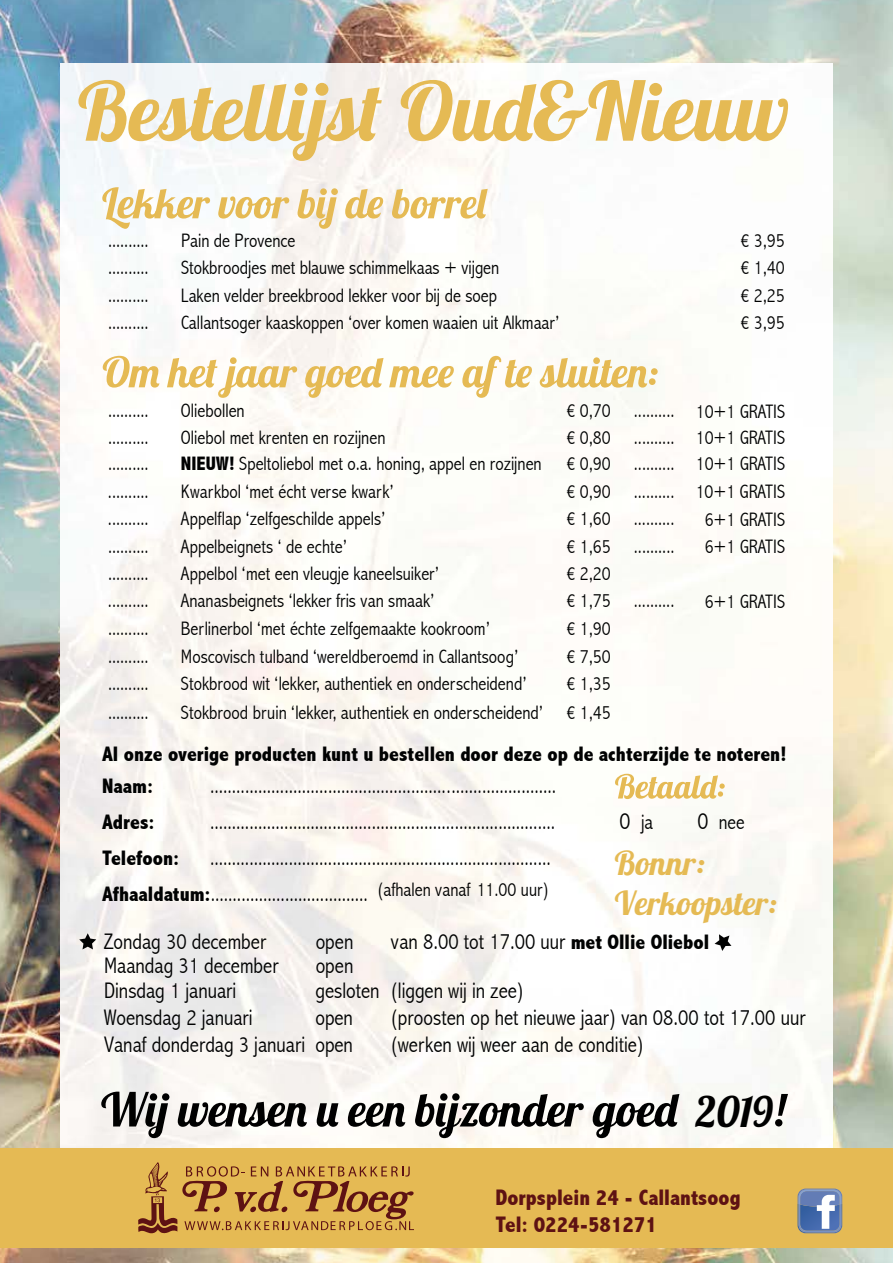
<style>
.page{position:relative;width:893px;height:1263px;background:#fff}
.page>*{position:absolute;margin:0;border:0;box-sizing:border-box;transform-origin:0 0}
.t1{font:42px "Lobster 1.4";color:#000}
.t2{font:33px/40.8px "Lobster 1.4";color:#e5ba54}
.t3{font:300 condensed 22.5px/23.7px "Abadi";color:#010202}
.t4{font:800 condensed 22.5px/27px "Abadi";color:#5e1213}
.t5{font:300 condensed 21px/36px "Abadi";color:#010202;text-align:right}
.t6{font:800 condensed 21px "Abadi";color:#010202}
.t7{font:300 condensed 19.5px/27px "Abadi";color:#010202}
.s1{font-weight:800}
.s2{font-size:24px}
.s3{font-weight:800;font-size:21px}
</style>
<div class="page">
<img style="left:0;top:0;width:893px;height:1263px">
<img style="left:61px;top:64px;width:771px;height:1084px">
<svg style="left:78px;top:80px;width:710px;height:81px"></svg>
<svg style="left:102px;top:187px;width:386px;height:42px"></svg>
<svg style="left:103px;top:356px;width:555px;height:42px"></svg>
<svg style="left:615px;top:774px;width:110px;height:25px"></svg>
<div style="left:0;top:1148px;width:893px;height:99px;background:#e5ba54"></div>
<svg style="left:138px;top:1162px;width:276px;height:72px"></svg>
<svg style="left:798px;top:1188px;width:44px;height:45px;background:#7b91ba"></svg>
<svg style="left:101px;top:1091px;width:687px;height:47px"></svg>
<svg style="left:79px;top:933px;width:17px;height:16px"></svg>
<svg style="left:715px;top:934px;width:16px;height:17px"></svg>
<p class="t7" style="left:108px;top:227px;width:42px">..........</p>
<p class="t7" style="left:181px;top:227px;width:116px">Pain de Provence</p>
<p class="t7" style="left:740px;top:227px;width:46px">€ 3,95</p>
<p class="t7" style="left:108px;top:254px;width:42px">..........</p>
<p class="t7" style="left:181px;top:254px;width:320px">Stokbroodjes met blauwe schimmelkaas + vijgen</p>
<p class="t7" style="left:740px;top:254px;width:46px">€ 1,40</p>
<p class="t7" style="left:108px;top:282px;width:42px">.......... ..........</p>
<p class="t7" style="left:181px;top:282px;width:318px">Laken velder breekbrood lekker voor bij de soep</p>
<p class="t7" style="left:740px;top:282px;width:46px">€ 2,25 € 3,95</p>
<p class="t7" style="left:181px;top:309px;width:380px">Callantsoger kaaskoppen ‘over komen waaien uit Alkmaar’</p>
<p class="t7" style="left:108px;top:397px;width:42px">..........</p>
<p class="t7" style="left:181px;top:397px;width:65px">Oliebollen</p>
<p class="t7" style="left:566px;top:397px;width:220px">€ 0,70 .......... 10+1 GRATIS</p>
<p class="t7" style="left:108px;top:424px;width:42px">..........</p>
<p class="t7" style="left:181px;top:424px;width:206px">Oliebol met krenten en rozijnen</p>
<p class="t7" style="left:566px;top:424px;width:220px;line-height:26.4px;text-align:right">€ 0,80 .......... 10+1 GRATIS .......... 10+1 GRATIS</p>
<p class="t7" style="left:108px;top:478px;width:42px">..........</p>
<p class="t7" style="left:181px;top:478px;width:214px">Kwarkbol ‘met écht verse kwark’</p>
<p class="t7" style="left:566px;top:478px;width:220px">€ 0,90 .......... 10+1 GRATIS</p>
<p class="t7" style="left:108px;top:505px;width:42px">..........</p>
<p class="t7" style="left:181px;top:505px;width:206px">Appelflap ‘zelfgeschilde appels’</p>
<p class="t7" style="left:566px;top:505px;width:109px">€ 1,60 ..........</p>
<p class="t7" style="left:705px;top:506px;width:82px">6+1 GRATIS</p>
<p class="t7" style="left:108px;top:532px;width:42px">..........</p>
<p class="t7" style="left:181px;top:532px;width:167px">Appelbeignets ‘ de echte’</p>
<p class="t7" style="left:566px;top:532px;width:109px">€ 1,65 ..........</p>
<p class="t7" style="left:705px;top:533px;width:82px">6+1 GRATIS</p>
<p class="t7" style="left:108px;top:560px;width:42px">..........</p>
<p class="t7" style="left:181px;top:560px;width:259px">Appelbol ‘met een vleugje kaneelsuiker’</p>
<p class="t7" style="left:566px;top:560px;width:46px">€ 2,20</p>
<p class="t7" style="left:108px;top:587px;width:42px">..........</p>
<p class="t7" style="left:181px;top:587px;width:255px">Ananasbeignets ‘lekker fris van smaak’</p>
<p class="t7" style="left:566px;top:587px;width:109px">€ 1,75 ..........</p>
<p class="t7" style="left:705px;top:588px;width:82px">6+1 GRATIS</p>
<p class="t7" style="left:108px;top:615px;width:42px">..........</p>
<p class="t7" style="left:181px;top:615px;width:310px">Berlinerbol ‘met échte zelfgemaakte kookroom’</p>
<p class="t7" style="left:566px;top:615px;width:46px">€ 1,90</p>
<p class="t7" style="left:108px;top:643px;width:42px">..........</p>
<p class="t7" style="left:181px;top:643px;width:339px">Moscovisch tulband ‘wereldberoemd in Callantsoog’</p>
<p class="t7" style="left:566px;top:643px;width:46px">€ 7,50</p>
<p class="t7" style="left:108px;top:670px;width:42px">..........</p>
<p class="t7" style="left:181px;top:670px;width:347px">Stokbrood wit ‘lekker, authentiek en onderscheidend’</p>
<p class="t7" style="left:566px;top:670px;width:46px">€ 1,35</p>
<p class="t7" style="left:108px;top:699px;width:42px">..........</p>
<p class="t7" style="left:181px;top:699px;width:431px">Stokbrood bruin ‘lekke , authentiek en onderscheidend’ € 1,45</p>
<p class="t7" style="left:108px;top:450px;width:42px">..........</p>
<p class="t7" style="left:181px;top:450px;width:362px"><span class="s1">NIEUW!</span> Speltoliebol met o.a. honing, appel en rozijnen</p>
<p class="t7" style="left:566px;top:450px;width:46px">€ 0,90</p>
<p class="t7" style="left:329px;top:699px;width:7px">r</p>
<p class="t6" style="left:102px;top:742px;width:686px">Al onze overige producten kunt u bestellen door deze op de achterzijde te noteren!</p>
<p class="t6" style="left:102px;top:774px;width:53px">Naam:</p>
<p class="t5" style="left:210px;top:768px;width:348px">...............................................................................</p>
<p class="t6" style="left:102px;top:810px;width:54px">Adres:</p>
<p class="t5" style="left:210px;top:804px;width:347px">...............................................................................</p>
<p class="t6" style="left:102px;top:846px;width:79px">Telefoon:</p>
<p class="t5" style="left:102px;top:840px;width:450px">..............................................................................<br><span class="s1">Afhaaldatum:</span>.................................... <sup>(afhalen</sup> <sup>vanaf</sup> <sup>11.00</sup> <sup>uur)</sup></p>
<p class="t5" style="left:619px;top:804px;width:35px"><span class="s2">0</span> ja</p>
<p class="t5" style="left:697px;top:804px;width:49px"><span class="s2">0</span> nee</p>
<h2 class="t2" style="left:615px;top:842px;width:164px">Bonnr:<br>Verkoopster:</h2>
<p class="t3" style="left:104px;top:930px;width:164px">Zondag 30 december</p>
<p class="t3" style="left:316px;top:930px;width:39px">open open</p>
<p class="t3" style="left:391px;top:930px;width:320px">van 8.00 tot 17.00 uur <span class="s3">met Ollie Oliebol</span></p>
<p class="t3" style="left:104px;top:979px;width:134px">Dinsdag 1 januari</p>
<p class="t3" style="left:104px;top:954px;width:176px">Maandag 31 december</p>
<p class="t3" style="left:316px;top:979px;width:210px">gesloten (liggen wij in zee)</p>
<p class="t3" style="left:104px;top:1006px;width:150px">Woensdag 2 januari</p>
<p class="t3" style="left:316px;top:1006px;width:39px">open</p>
<p class="t3" style="left:391px;top:1006px;width:416px">(proosten op het nieuwe jaar) van 08.00 tot 17.00 uur</p>
<p class="t3" style="left:104px;top:1033px;width:250px">Vanaf donderdag 3 januari open</p>
<p class="t3" style="left:391px;top:1033px;width:255px">(werken wij weer aan de conditie)</p>
<h1 class="t1" style="left:696px;top:1085px;width:79px">2019</h1>
<p class="t4" style="left:495px;top:1184px;width:247px">Dorpsplein 24 - Callantsoog<br>Tel: 0224-581271</p>
</div>
